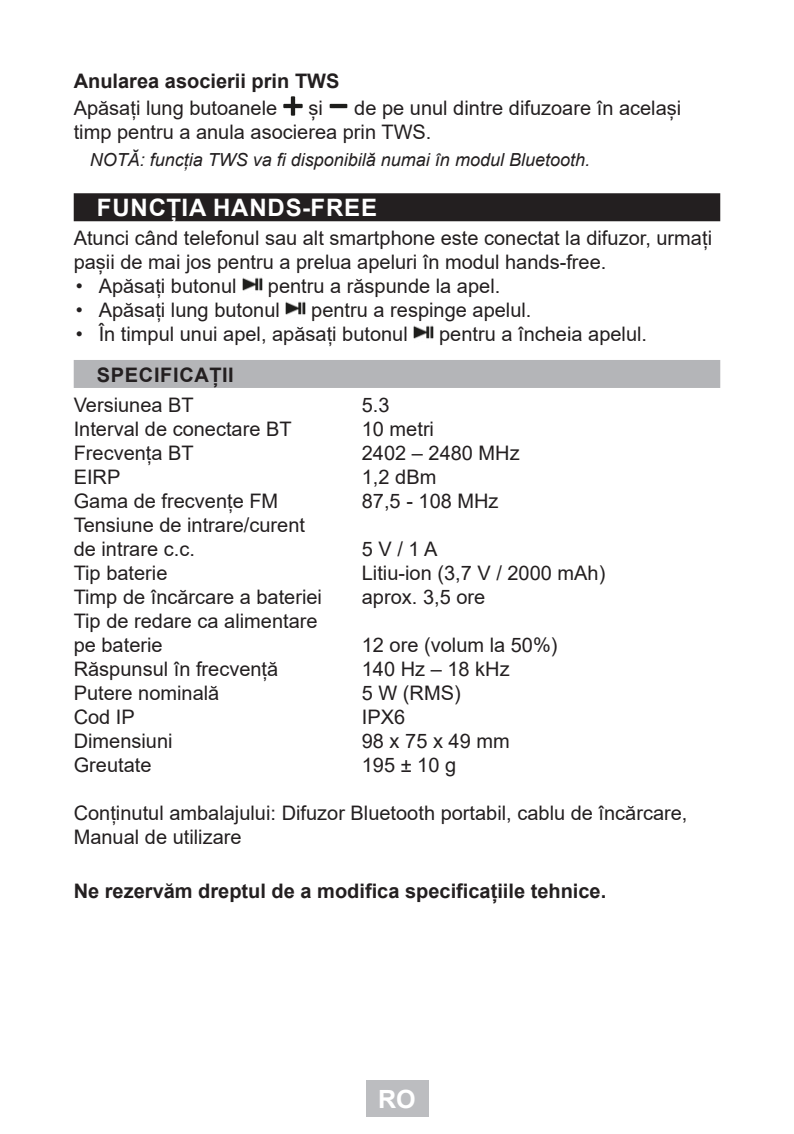
<style>
.page{position:relative;width:794px;height:1134px;background:#fff}
.page>*{position:absolute;margin:0;border:0;box-sizing:border-box;transform-origin:0 0}
.t1{font:700 25.2px "Arial";color:#fff}
.Title_BLACK{font:700 24px "Arial";letter-spacing:.035em;color:#fff}
.Text{font:20px/24px "Arial";color:#231f20}
.Tučný_text{font:700 20px "Arial";color:#231f20}
.Title_GREY{font:700 20px "Arial";letter-spacing:.035em;color:#231f20}
.Note{font:italic 18px "Arial";color:#231f20}
</style>
<div class="page">
<div style="left:366px;top:1080px;width:62px;height:37px;background:#bcbdc0"></div>
<div style="left:74px;top:193px;width:646px;height:28px;background:#231f20"></div>
<div style="left:74px;top:360px;width:646px;height:28px;background:#b4b5b8"></div>
<img style="left:283px;top:96px;width:20px;height:20px">
<img style="left:329px;top:103px;width:19px;height:6px">
<img style="left:242px;top:277px;width:20px;height:14px">
<img style="left:285px;top:301px;width:21px;height:14px">
<img style="left:413px;top:325px;width:20px;height:14px">
<p class="Tučný_text" style="left:74px;top:67px;width:267px">Anularea asocierii prin TWS</p>
<p class="Text" style="left:74px;top:96px;width:205px">Apăsați lung butoanele</p>
<p class="Text" style="left:308px;top:96px;width:16px">și</p>
<p class="Text" style="left:74px;top:96px;width:609px;text-indent:280px">de pe unul dintre difuzoare în același timp pentru a anula asocierea prin TWS.</p>
<p class="Note" style="left:90px;top:148px;width:502px">NOTĂ: funcția TWS va fi disponibilă numai în modul Bluetooth.</p>
<p class="Title_BLACK" style="left:97px;top:190px;width:282px">FUNCȚIA HANDS-FREE</p>
<p class="Text" style="left:74px;top:226px;width:640px">Atunci când telefonul sau alt smartphone este conectat la difuzor, urmați pașii de mai jos pentru a prelua apeluri în modul hands-free.</p>
<p class="Text" style="left:76px;top:274px;width:162px">• Apăsați butonul</p>
<p class="Text" style="left:268px;top:274px;width:234px">pentru a răspunde la apel.</p>
<p class="Text" style="left:76px;top:298px;width:205px">• Apăsați lung butonul</p>
<p class="Text" style="left:311px;top:298px;width:222px">pentru a respinge apelul.</p>
<p class="Text" style="left:76px;top:322px;width:333px">• În timpul unui apel, apăsați butonul</p>
<p class="Text" style="left:439px;top:322px;width:209px">pentru a încheia apelul.</p>
<p class="Title_GREY" style="left:97px;top:361px;width:139px">SPECIFICAȚII</p>
<p class="Text" style="left:74px;top:393px;width:122px">Versiunea BT</p>
<p class="Text" style="left:362px;top:393px;width:29px">5.3</p>
<p class="Text" style="left:74px;top:417px;width:219px">Interval de conectare BT</p>
<p class="Text" style="left:362px;top:417px;width:74px">10 metri</p>
<p class="Text" style="left:74px;top:441px;width:122px">Frecvența BT</p>
<p class="Text" style="left:362px;top:441px;width:159px">2402 – 2480 MHz</p>
<p class="Text" style="left:74px;top:465px;width:48px">EIRP</p>
<p class="Text" style="left:362px;top:465px;width:76px">1,2 dBm</p>
<p class="Text" style="left:74px;top:489px;width:206px">Gama de frecvențe FM</p>
<p class="Text" style="left:362px;top:489px;width:138px">87,5 - 108 MHz</p>
<p class="Text" style="left:74px;top:513px;width:233px">Tensiune de intrare/curent de intrare c.c.</p>
<p class="Text" style="left:362px;top:537px;width:77px">5V / 1A</p>
<p class="Text" style="left:74px;top:561px;width:95px">Tip baterie</p>
<p class="Text" style="left:362px;top:561px;width:245px">Litiu-ion (3,7 V / 2000 mAh)</p>
<p class="Text" style="left:74px;top:585px;width:250px">Timp de încărcare a bateriei</p>
<p class="Text" style="left:362px;top:585px;width:125px">aprox. 3,5 ore</p>
<p class="Text" style="left:74px;top:609px;width:245px">Tip de redare ca alimentare pe baterie</p>
<p class="Text" style="left:362px;top:633px;width:197px">12 ore (volum la 50%)</p>
<p class="Text" style="left:74px;top:657px;width:206px">Răspunsul în frecvență</p>
<p class="Text" style="left:362px;top:657px;width:149px">140 Hz – 18 kHz</p>
<p class="Text" style="left:74px;top:681px;width:147px">Putere nominală</p>
<p class="Text" style="left:362px;top:681px;width:100px">5 W (RMS)</p>
<p class="Text" style="left:74px;top:705px;width:63px">Cod IP</p>
<p class="Text" style="left:362px;top:705px;width:45px">IPX6</p>
<p class="Text" style="left:74px;top:729px;width:100px">Dimensiuni</p>
<p class="Text" style="left:362px;top:729px;width:149px">98 x 75 x 49 mm</p>
<p class="Text" style="left:74px;top:753px;width:79px">Greutate</p>
<p class="Text" style="left:362px;top:753px;width:96px">195 ± 10 g</p>
<p class="Text" style="left:74px;top:801px;width:615px">Conținutul ambalajului: Difuzor Bluetooth portabil, cablu de încărcare,<br>Manual de utilizare</p>
<p class="Tučný_text" style="left:74px;top:876px;width:534px">Ne rezervăm dreptul de a modifica specificațiile tehnice.</p>
<p class="t1" style="left:378px;top:1082px;width:39px">RO</p>
</div>
